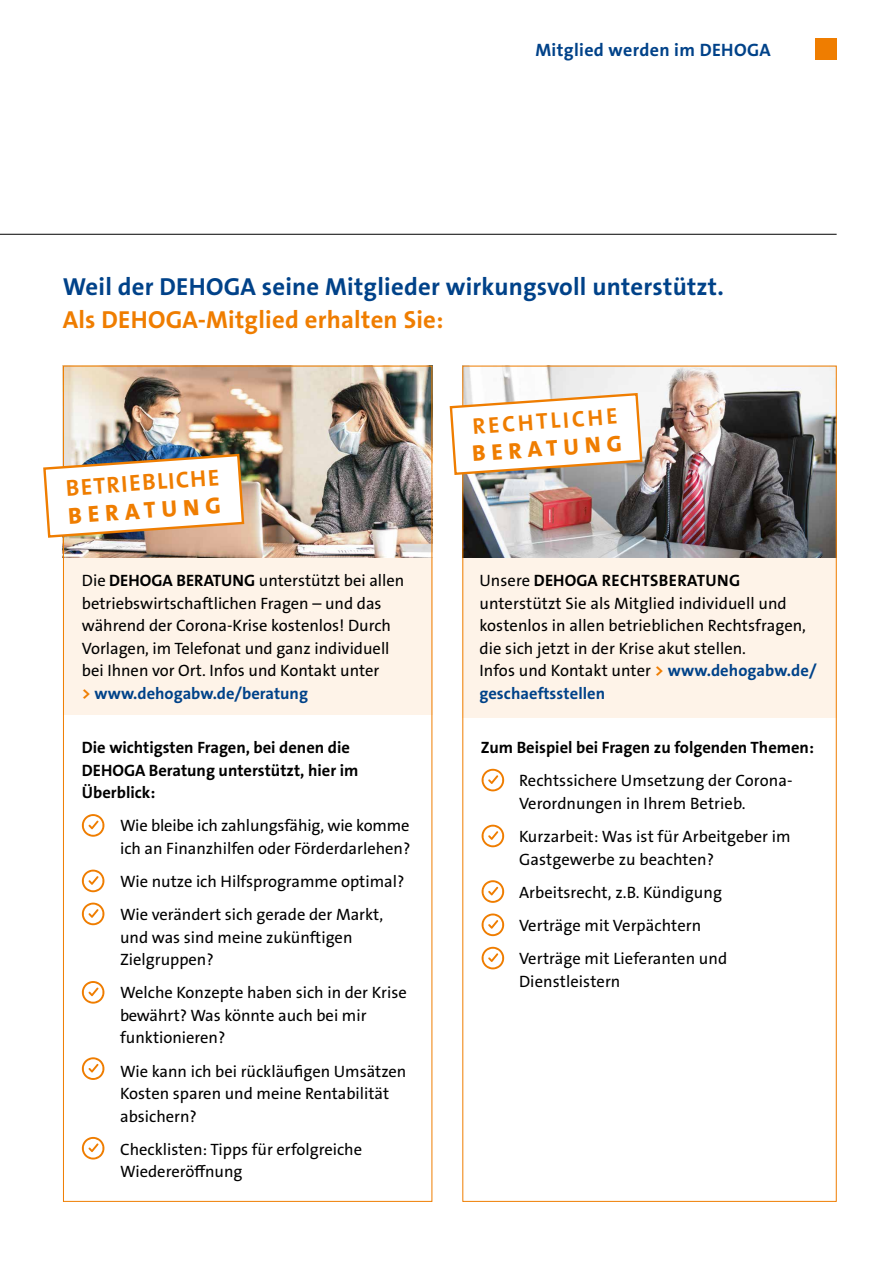
<style>
.page{position:relative;width:893px;height:1263px;background:#fff}
.page>*{position:absolute;margin:0;border:0;box-sizing:border-box;transform-origin:0 0}
.t1{font:700 24.75px "The Sans Os F";letter-spacing:.01em;color:#004289}
.t2{font:700 24.75px "The Sans Os F";letter-spacing:.01em;color:#ef7d00}
.t3{font:700 23.25px "The Sans Os F";color:#ef7d00}
.t4{font:800 23.25px "The Sans Os F";color:#ef7d00}
.t5{font:700 22.8px "The Sans Os F";color:#ef7d00}
.t6{font:800 22.8px "The Sans Os F";color:#ef7d00}
.t7{font:700 18px "The Sans Os F";letter-spacing:.02em;color:#004289}
.t8{font:16.5px/22.5px "The Sans Os F";color:#000}
.t9{font:700 16.5px/22.5px "The Sans Os F";color:#000}
.s1{font-weight:700}
.s2{font-weight:700;color:#ef7d00}
.s3{font-weight:700;color:#004289}
</style>
<div class="page">
<div style="left:815px;top:38px;width:22px;height:22px;background:#ef7d00"></div>
<img style="left:464px;top:368px;width:371px;height:190px">
<div style="left:63px;top:558px;width:370px;height:156px;background:#fef3e8"></div>
<img style="left:65px;top:366px;width:368px;height:192px">
<div style="left:462px;top:558px;width:375px;height:159px;background:#fef3e8"></div>
<hr style="left:0;top:234px;width:837px;height:1px;background:#000">
<svg style="left:81px;top:814px;width:24px;height:23px"></svg>
<svg style="left:81px;top:870px;width:24px;height:22px"></svg>
<svg style="left:81px;top:902px;width:24px;height:23px"></svg>
<svg style="left:81px;top:981px;width:24px;height:23px"></svg>
<svg style="left:81px;top:1057px;width:24px;height:23px"></svg>
<svg style="left:81px;top:1137px;width:24px;height:22px"></svg>
<svg style="left:481px;top:769px;width:24px;height:22px"></svg>
<svg style="left:481px;top:825px;width:24px;height:22px"></svg>
<svg style="left:481px;top:880px;width:24px;height:23px"></svg>
<svg style="left:43px;top:452px;width:203px;height:87px"></svg>
<svg style="left:481px;top:913px;width:24px;height:23px"></svg>
<svg style="left:481px;top:947px;width:24px;height:22px"></svg>
<svg style="left:449px;top:392px;width:195px;height:84px"></svg>
<p class="t7" style="left:535px;top:38px;width:237px">Mitglied werden im DEHOGA</p>
<h1 class="t1" style="left:63px;top:270px;width:663px">Weil der DEHOGA seine Mitglieder wirkungsvoll unterstützt.</h1>
<h1 class="t2" style="left:63px;top:303px;width:382px">Als DEHOGA-Mitglied erhalten Sie:</h1>
<h2 class="t3" style="left:65px;top:473px;width:155px;rotate:-4deg">BETRIEBLICHE</h2>
<h2 class="t4" style="left:67px;top:501px;width:154px;rotate:-4deg">BERATUNG</h2>
<p class="t8" style="left:82px;top:570px;width:324px">Die <span class="s1">DEHOGA BERATUNG</span> unterstützt bei allen betriebswirtschaftlichen Fragen – und das während der Corona-Krise kostenlos! Durch Vorlagen, im Telefonat und ganz individuell bei Ihnen vor Ort. Infos und Kontakt unter<br><span class="s2">&gt;</span> <span class="s3">www.dehogabw.de/beratung</span></p>
<p class="t9" style="left:82px;top:736px;width:278px">Die wichtigsten Fragen, bei denen die<br>DEHOGA Beratung unterstützt, hier im<br>Überblick:</p>
<p class="t8" style="left:120px;top:815px;width:292px">Wie bleibe ich zahlungsfähig, wie komme ich an Finanzhilfen oder Förderdarlehen?</p>
<p class="t8" style="left:120px;top:865px;width:286px;line-height:33.2px">Wie nutze ich Hilfsprogramme optimal?<br>Wie verändert sich gerade der Markt,</p>
<p class="t8" style="left:120px;top:926px;width:234px">und was sind meine zukünftigen<br>Zielgruppen?</p>
<p class="t8" style="left:120px;top:982px;width:288px">Welche Konzepte haben sich in der Krise bewährt? Was könnte auch bei mir funktionieren?</p>
<p class="t8" style="left:120px;top:1060px;width:288px">Wie kann ich bei rückläufigen Umsätzen<br>Kosten sparen und meine Rentabilität absichern?</p>
<p class="t8" style="left:120px;top:1138px;width:244px">Checklisten: Tipps für erfolgreiche<br>Wiedereröffnung</p>
<h3 class="t5" style="left:471px;top:412px;width:147px;rotate:-4deg">RECHTLICHE</h3>
<h3 class="t6" style="left:471px;top:439px;width:151px;rotate:-4deg">BERATUNG</h3>
<p class="t8" style="left:479px;top:570px;width:339px">Unsere <span class="s1">DEHOGA RECHTSBERATUNG </span>unterstützt Sie als Mitglied individuell und kostenlos in allen betrieblichen Rechtsfragen, die sich jetzt in der Krise akut stellen.<br>Infos und Kontakt unter <span class="s2">&gt;</span> <span class="s3">www.dehogabw.de/ geschaeftsstellen</span></p>
<p class="t9" style="left:481px;top:737px;width:335px">Zum Beispiel bei Fragen zu folgenden Themen:</p>
<p class="t8" style="left:519px;top:770px;width:275px">Rechtssichere Umsetzung der Corona-<br>Verordnungen in Ihrem Betrieb.</p>
<p class="t8" style="left:519px;top:825px;width:273px">Kurzarbeit: Was ist für Arbeitgeber im<br>Gastgewerbe zu beachten?</p>
<p class="t8" style="left:519px;top:876px;width:210px;line-height:33.2px">Arbeitsrecht, z.B. Kündigung<br>Verträge mit Verpächtern<br>Verträge mit Lieferanten und</p>
<p class="t8" style="left:519px;top:970px;width:103px">Dienstleistern</p>
</div>
